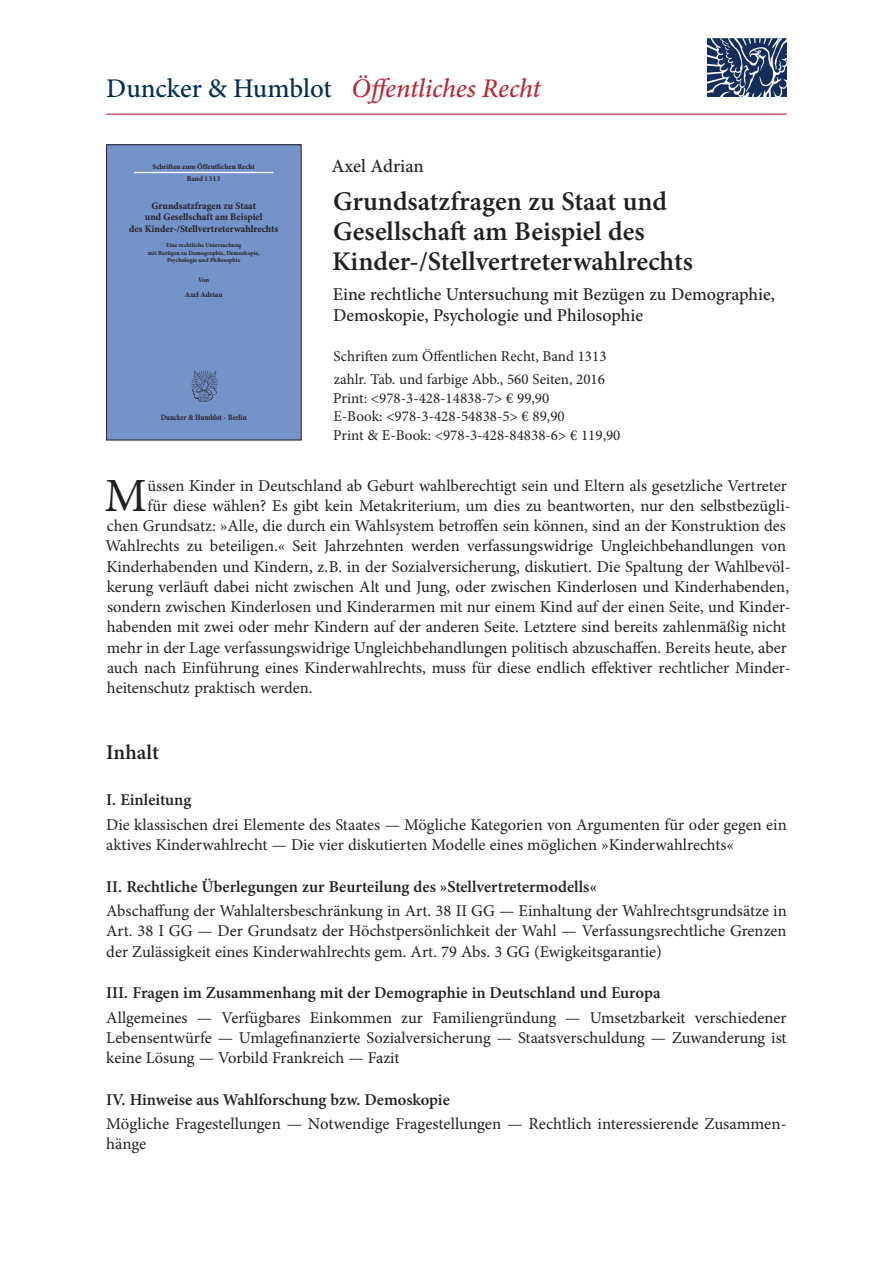
<style>
.page{position:relative;width:893px;height:1263px;background:#fff}
.page>*{position:absolute;margin:0;border:0;box-sizing:border-box;transform-origin:0 0}
.t1{font:47.7px "Minion Pro";color:#231f20}
.t2{font:600 27px/30px "Minion Pro";color:#231f20}
.t3{font:italic 500 27px "Minion Pro";letter-spacing:-.005em;color:#b72837}
.t4{font:600 21px "Minion Pro";color:#231f20}
.t5{font:500 18.75px "Minion Pro";letter-spacing:-.005em;color:#231f20}
.t6{font:500 18px/21px "Minion Pro";color:#231f20}
.t7{font:16.5px/20.2px "Minion Pro";color:#231f20}
.t8{font:600 16.5px "Minion Pro";color:#231f20}
.t9{font:15px/18.8px "Minion Pro";color:#231f20}
.t10{font:700 10.05px/11.2px "Minion Pro";color:#231f20;text-align:center}
.t11{font:700 8.1px "Minion Pro";letter-spacing:-.005em;color:#231f20;scale:.86 1}
.t12{font:700 7.65px "Minion Pro";color:#231f20}
.t13{font:700 7.35px/12px "Minion Pro";color:#231f20;text-align:center}
.t14{font:700 6.6px "Minion Pro";color:#231f20}
.t15{font:700 6.15px/7.5px "Minion Pro";color:#231f20;text-align:center}
.s1{font-style:normal;color:#002d56}
</style>
<div class="page">
<div style="left:106px;top:145px;width:195px;height:295px;background:#7393c9"></div>
<hr style="left:134px;top:172px;width:139px;height:1px;background:#fff">
<img style="left:191px;top:370px;width:27px;height:32px">
<div style="left:106px;top:145px;width:195px;height:295px;border:1px solid #231f20"></div>
<img style="left:707px;top:38px;width:79px;height:59px">
<hr style="left:106px;top:114px;width:681px;height:1px;background:#b72837">
<h2 class="t3" style="left:106px;top:70px;width:436px"><span class="s1">Duncker &amp; Humblot</span> Öffentliches Recht</h2>
<p class="t13" style="left:153px;top:160px;width:104px">Schriften zum Öffentlichen Recht<br>Band 1313</p>
<p class="t10" style="left:129px;top:200px;width:151px">Grundsatzfragen zu Staat<br>und Gesellschaft am Beispiel<br>des Kinder-/Stellvertreterwahlrechts</p>
<p class="t15" style="left:148px;top:241px;width:113px">Eine rechtliche Untersuchung<br>mit Bezügen zu Demographie, Demoskopie,<br>Psychologie und Philosophie</p>
<p class="t14" style="left:198px;top:275px;width:13px">Von</p>
<p class="t12" style="left:185px;top:289px;width:39px">Axel Adrian</p>
<p class="t11" style="left:161px;top:412px;width:102px">Duncker &amp; Humblot · Berlin</p>
<p class="t5" style="left:332px;top:153px;width:94px">Axel Adrian</p>
<h2 class="t2" style="left:332px;top:187px;width:362px">Grundsatzfragen zu Staat und<br>Gesellschaft am Beispiel des<br>Kinder-/Stellvertreterwahlrechts</h2>
<p class="t6" style="left:333px;top:284px;width:444px">Eine rechtliche Untersuchung mit Bezügen zu Demographie,<br>Demoskopie, Psychologie und Philosophie</p>
<p class="t9" style="left:334px;top:345px;width:274px;line-height:23px">Schriften zum Öffentlichen Recht, Band 1313 zahlr. Tab. und farbige Abb., 560 Seiten, 2016</p>
<p class="t9" style="left:333px;top:389px;width:289px">Print: &lt;978-3-428-14838-7&gt; € 99,90<br>E-Book: &lt;978-3-428-54838-5&gt; € 89,90<br>Print &amp; E-Book: &lt;978-3-428-84838-6&gt; € 119,90</p>
<h1 class="t1" style="left:104px;top:464px;width:44px">M</h1>
<p class="t7" style="left:147px;top:475px;width:641px">üssen Kinder in Deutschland ab Geburt wahlberechtigt sein und Eltern als gesetzliche Vertreter</p>
<p class="t7" style="left:147px;top:495px;width:645px">für diese wählen? Es gibt kein Metakriterium, um dies zu beantworten, nur den selbstbezügli-</p>
<p class="t7" style="left:107px;top:516px;width:680px">chen Grundsatz: »Alle, die durch ein Wahlsystem betroffen sein können, sind an der Konstruktion des</p>
<p class="t7" style="left:105px;top:536px;width:682px">Wahlrechts zu beteiligen.« Seit Jahrzehnten werden verfassungswidrige Ungleichbehandlungen von</p>
<p class="t7" style="left:106px;top:556px;width:686px">Kinderhabenden und Kindern, z.B. in der Sozialversicherung, diskutiert. Die Spaltung der Wahlbevöl-</p>
<p class="t7" style="left:107px;top:576px;width:684px">kerung verläuft dabei nicht zwischen Alt und Jung, oder zwischen Kinderlosen und Kinderhabenden,</p>
<p class="t7" style="left:107px;top:597px;width:685px">sondern zwischen Kinderlosen und Kinderarmen mit nur einem Kind auf der einen Seite, und Kinder-</p>
<p class="t7" style="left:107px;top:617px;width:681px">habenden mit zwei oder mehr Kindern auf der anderen Seite. Letztere sind bereits zahlenmäßig nicht</p>
<p class="t7" style="left:107px;top:637px;width:682px">mehr in der Lage verfassungswidrige Ungleichbehandlungen politisch abzuschaffen. Bereits heute, aber</p>
<p class="t7" style="left:107px;top:657px;width:685px">auch nach Einführung eines Kinderwahlrechts, muss für diese endlich effektiver rechtlicher Minder-</p>
<p class="t7" style="left:107px;top:678px;width:207px">heitenschutz praktisch werden.</p>
<p class="t4" style="left:106px;top:738px;width:54px">Inhalt</p>
<p class="t8" style="left:106px;top:788px;width:87px">I. Einleitung</p>
<p class="t7" style="left:106px;top:814px;width:682px">Die klassischen drei Elemente des Staates — Mögliche Kategorien von Argumenten für oder gegen ein aktives Kinderwahlrecht — Die vier diskutierten Modelle eines möglichen »Kinderwahlrechts«</p>
<p class="t8" style="left:106px;top:875px;width:492px">II. Rechtliche Überlegungen zur Beurteilung des »Stellvertretermodells«</p>
<p class="t7" style="left:106px;top:901px;width:682px;text-align:justify">Abschaffung der Wahlaltersbeschränkung in Art. 38 II GG — Einhaltung der Wahlrechtsgrundsätze in Art. 38 I GG — Der Grundsatz der Höchstpersönlichkeit der Wahl — Verfassungsrechtliche Grenzen der Zulässigkeit eines Kinderwahlrechts gem. Art. 79 Abs. 3 GG (Ewigkeitsgarantie)</p>
<p class="t8" style="left:106px;top:981px;width:556px">III. Fragen im Zusammenhang mit der Demographie in Deutschland und Europa</p>
<p class="t7" style="left:106px;top:1007px;width:682px;text-align:justify">Allgemeines — Verfügbares Einkommen zur Familiengründung — Umsetzbarkeit verschiedener Lebensentwürfe — Umlagefinanzierte Sozialversicherung — Staatsverschuldung — Zuwanderung ist keine Lösung — Vorbild Frankreich — Fazit</p>
<p class="t8" style="left:106px;top:1088px;width:345px">IV. Hinweise aus Wahlforschung bzw. Demoskopie</p>
<p class="t7" style="left:106px;top:1114px;width:682px">Mögliche Fragestellungen — Notwendige Fragestellungen — Rechtlich interessierende Zusammen&shy;hänge</p>
</div>
